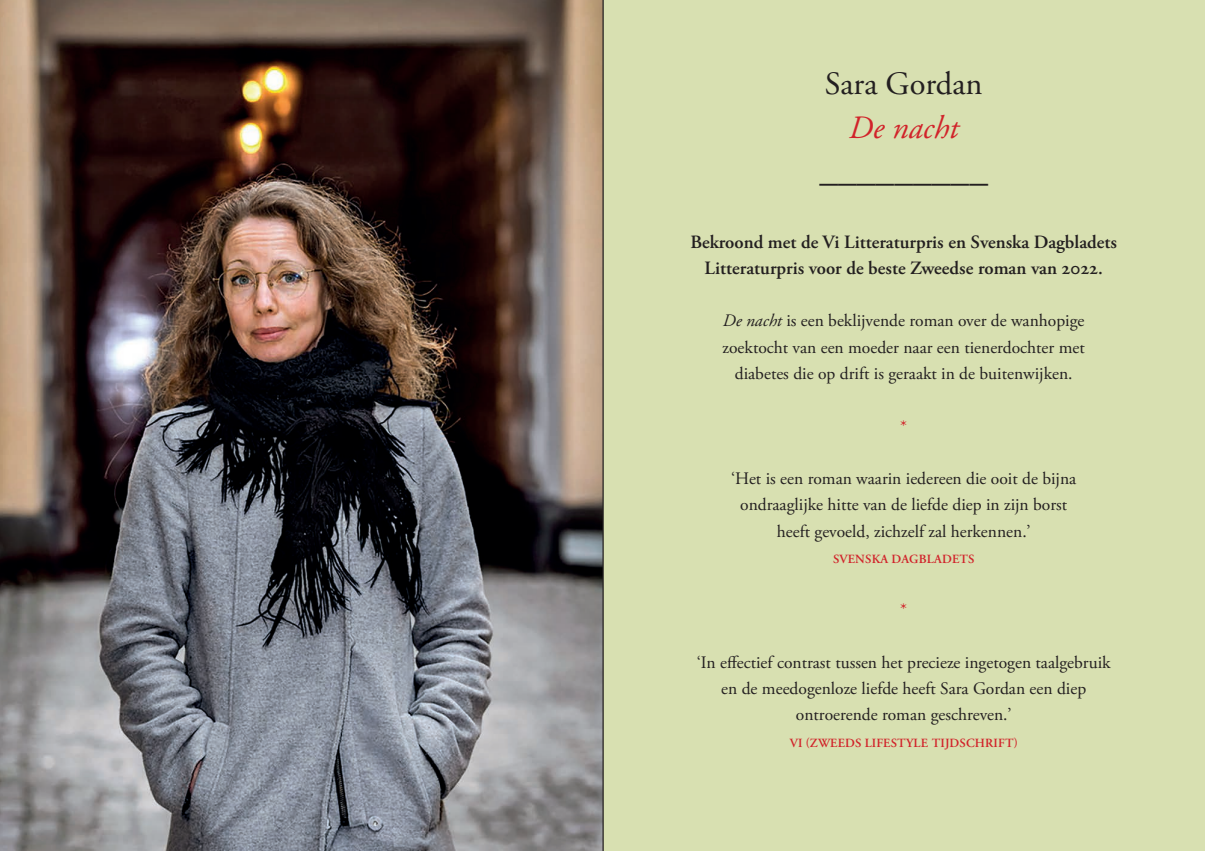
<style>
.page{position:relative;width:1205px;height:851px;background:#fff}
.page>*{position:absolute;margin:0;border:0;box-sizing:border-box;transform-origin:0 0}
.t1{font:37.5px "Adobe Garamond Pro";color:#231f20}
.t2{font:32.5px "Adobe Garamond Pro";color:#231f20}
.t3{font:italic 32.5px "Adobe Garamond Pro";color:#d1232a}
.t4{font:600 18.75px "Adobe Garamond Pro";color:#231f20}
.t5{font:17.5px "Adobe Garamond Pro";color:#231f20}
.t6{font:17.5px "Adobe Garamond Pro";color:#d1232a}
.t7{font:600 12.5px "Adobe Garamond Pro";letter-spacing:.015em;color:#d1232a}
.s1{font-style:italic}
</style>
<div class="page">
<img style="left:0;top:0;width:602px;height:850px">
<div style="left:602px;top:0;width:603px;height:850px;background:#d8e0b1"></div>
<p class="t2" style="left:825px;top:65px;width:159px">Sara Gordan</p>
<p class="t3" style="left:849px;top:108px;width:111px">De nacht</p>
<p class="t1" style="left:819px;top:146px;width:170px">_________</p>
<p class="t4" style="left:690px;top:231px;width:428px">Bekroond met de Vi Litteraturpris en Svenska Dagbladets</p>
<p class="t4" style="left:704px;top:257px;width:400px">Litteraturpris voor de beste Zweedse roman van 2022.</p>
<p class="t5" style="left:723px;top:310px;width:363px"><span class="s1">De nacht</span> is een beklijvende roman over de wanhopige</p>
<p class="t5" style="left:722px;top:336px;width:364px">zoektocht van een moeder naar een tienerdochter met</p>
<p class="t5" style="left:735px;top:363px;width:339px">diabetes die op drift is geraakt in de buitenwijken.</p>
<p class="t6" style="left:900px;top:415px;width:8px">*</p>
<p class="t5" style="left:731px;top:468px;width:347px">‘Het is een roman waarin iedereen die ooit de bijna</p>
<p class="t5" style="left:740px;top:494px;width:329px">ondraaglijke hitte van de liefde diep in zijn borst</p>
<p class="t5" style="left:777px;top:520px;width:255px">heeft gevoeld, zichzelf zal herkennen.’</p>
<p class="t7" style="left:833px;top:551px;width:143px">SVENSKA DAGBLADETS</p>
<p class="t6" style="left:900px;top:599px;width:8px">*</p>
<p class="t5" style="left:697px;top:651px;width:415px">‘In effectief contrast tussen het precieze ingetogen taalgebruik</p>
<p class="t5" style="left:721px;top:678px;width:366px">en de meedogenloze liefde heeft Sara Gordan een diep</p>
<p class="t5" style="left:796px;top:704px;width:217px">ontroerende roman geschreven.’</p>
<p class="t7" style="left:790px;top:735px;width:229px">VI (ZWEEDS LIFESTYLE TIJDSCHRIFT)</p>
</div>
